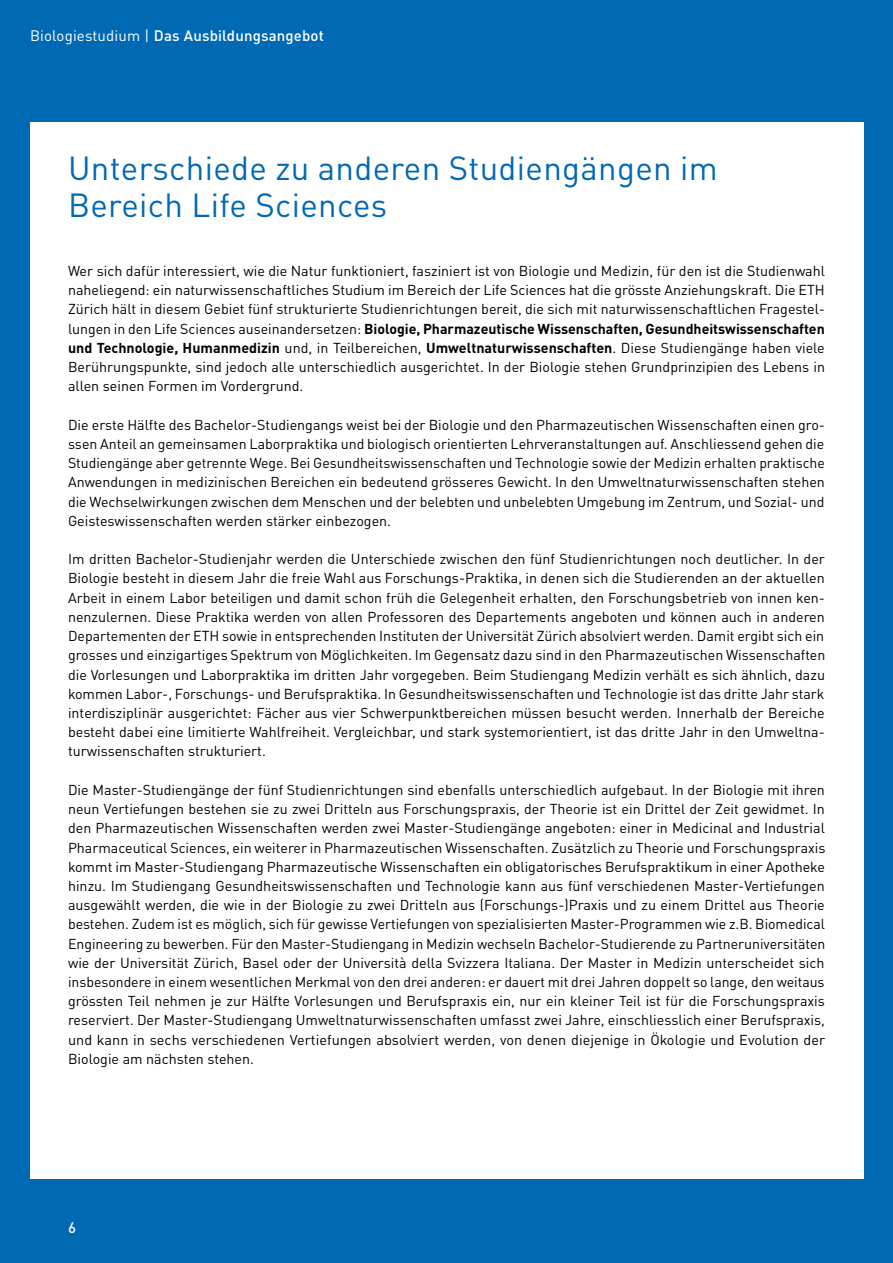
<style>
.page{position:relative;width:893px;height:1263px;background:#0069b4}
.page>*{position:absolute;margin:0;border:0;box-sizing:border-box;transform-origin:0 0}
.t1{font:33px/37.5px "DIN Pro";letter-spacing:.01em;color:#0069b4}
.t2{font:500 15px "DIN Pro";letter-spacing:.01em;color:#fff}
.t3{font:14.25px/19.2px "DIN Pro";color:#000;text-align:justify}
.s1{font-weight:400}
.s2{font-weight:700}
</style>
<div class="page">
<div style="left:30px;top:122px;width:833px;height:1057px;background:#fff"></div>
<p class="t2" style="left:30px;top:24px;width:295px"><span class="s1">Biologiestudium |</span> Das Ausbildungsangebot</p>
<h1 class="t1" style="left:68px;top:146px;width:651px">Unterschiede zu anderen Studiengängen im<br>Bereich Life Sciences</h1>
<p class="t3" style="left:68px;top:260px;width:758px">Wer sich dafür interessiert, wie die Natur funktioniert, fasziniert ist von Biologie und Medizin, für den ist die Studienwahl naheliegend: ein naturwissenschaftliches Studium im Bereich der Life Sciences hat die grösste Anziehungskraft. Die ETH Zürich hält in diesem Gebiet fünf strukturierte Studienrichtungen bereit, die sich mit naturwissenschaftlichen Fragestel&shy;lungen in den Life Sciences auseinandersetzen: <span class="s2">Biologie, Pharmazeutische Wissenschaften, Gesundheitswissenschaften und Technologie, Humanmedizin</span> und, in Teilbereichen, <span class="s2">Umweltnaturwissenschaften</span>. Diese Studiengänge haben viele Berührungspunkte, sind jedoch alle unterschiedlich ausgerichtet. In der Biologie stehen Grundprinzipien des Lebens in allen seinen Formen im Vordergrund.</p>
<p class="t3" style="left:68px;top:414px;width:758px">Die erste Hälfte des Bachelor-Studiengangs weist bei der Biologie und den Pharmazeutischen Wissenschaften einen gro&shy;ssen Anteil an gemeinsamen Laborpraktika und biologisch orientierten Lehrveranstaltungen auf. Anschliessend gehen die Studiengänge aber getrennte Wege. Bei Gesundheitswissenschaften und Technologie sowie der Medizin erhalten praktische Anwendungen in medizinischen Bereichen ein bedeutend grösseres Gewicht. In den Umweltnaturwissenschaften stehen die Wechselwirkungen zwischen dem Menschen und der belebten und unbelebten Umgebung im Zentrum, und Sozial- und Geisteswissenschaften werden stärker einbezogen.</p>
<p class="t3" style="left:68px;top:548px;width:759px">Im dritten Bachelor-Studienjahr werden die Unterschiede zwischen den fünf Studienrichtungen noch deutlicher. In der Biologie besteht in diesem Jahr die freie Wahl aus Forschungs-Praktika, in denen sich die Studierenden an der aktuellen Arbeit in einem Labor beteiligen und damit schon früh die Gelegenheit erhalten, den Forschungsbetrieb von innen ken&shy;nenzulernen. Diese Praktika werden von allen Professoren des Departements angeboten und können auch in anderen Departementen der ETH sowie in entsprechenden Instituten der Universität Zürich absolviert werden. Damit ergibt sich ein grosses und einzigartiges Spektrum von Möglichkeiten. Im Gegensatz dazu sind in den Pharmazeutischen Wissenschaften die Vorlesungen und Laborpraktika im dritten Jahr vorgegeben. Beim Studiengang Medizin verhält es sich ähnlich, dazu kommen Labor-, Forschungs- und Berufspraktika. In Gesundheitswissenschaften und Technologie ist das dritte Jahr stark interdisziplinär ausgerichtet: Fächer aus vier Schwerpunktbereichen müssen besucht werden. Innerhalb der Bereiche besteht dabei eine limitierte Wahlfreiheit. Vergleichbar, und stark systemorientiert, ist das dritte Jahr in den Umweltna&shy;turwissenschaften strukturiert.</p>
<p class="t3" style="left:68px;top:779px;width:759px">Die Master-Studiengänge der fünf Studienrichtungen sind ebenfalls unterschiedlich aufgebaut. In der Biologie mit ihren neun Vertiefungen bestehen sie zu zwei Dritteln aus Forschungspraxis, der Theorie ist ein Drittel der Zeit gewidmet. In den Pharmazeutischen Wissenschaften werden zwei Master-Studiengänge angeboten: einer in Medicinal and Industrial Pharmaceutical Sciences, ein weiterer in Pharmazeutischen Wissenschaften. Zusätzlich zu Theorie und Forschungspraxis kommt im Master-Studiengang Pharmazeutische Wissenschaften ein obligatorisches Berufspraktikum in einer Apotheke hinzu. Im Studiengang Gesundheitswissenschaften und Technologie kann aus fünf verschiedenen Master-Vertiefungen ausgewählt werden, die wie in der Biologie zu zwei Dritteln aus (Forschungs-)Praxis und zu einem Drittel aus Theorie bestehen. Zudem ist es möglich, sich für gewisse Vertiefungen von spezialisierten Master-Programmen wie z.B. Biomedical Engineering zu bewerben. Für den Master-Studiengang in Medizin wechseln Bachelor-Studierende zu Partneruniversitäten wie der Universität Zürich, Basel oder der Università della Svizzera Italiana. Der Master in Medizin unterscheidet sich insbesondere in einem wesentlichen Merkmal von den drei anderen: er dauert mit drei Jahren doppelt so lange, den weitaus grössten Teil nehmen je zur Hälfte Vorlesungen und Berufspraxis ein, nur ein kleiner Teil ist für die Forschungspraxis reserviert. Der Master-Studiengang Umweltnaturwissenschaften umfasst zwei Jahre, einschliesslich einer Berufspraxis, und kann in sechs verschiedenen Vertiefungen absolviert werden, von denen diejenige in Ökologie und Evolution der Biologie am nächsten stehen.</p>
<p class="t2" style="left:68px;top:1215px;width:9px">6</p>
</div>
